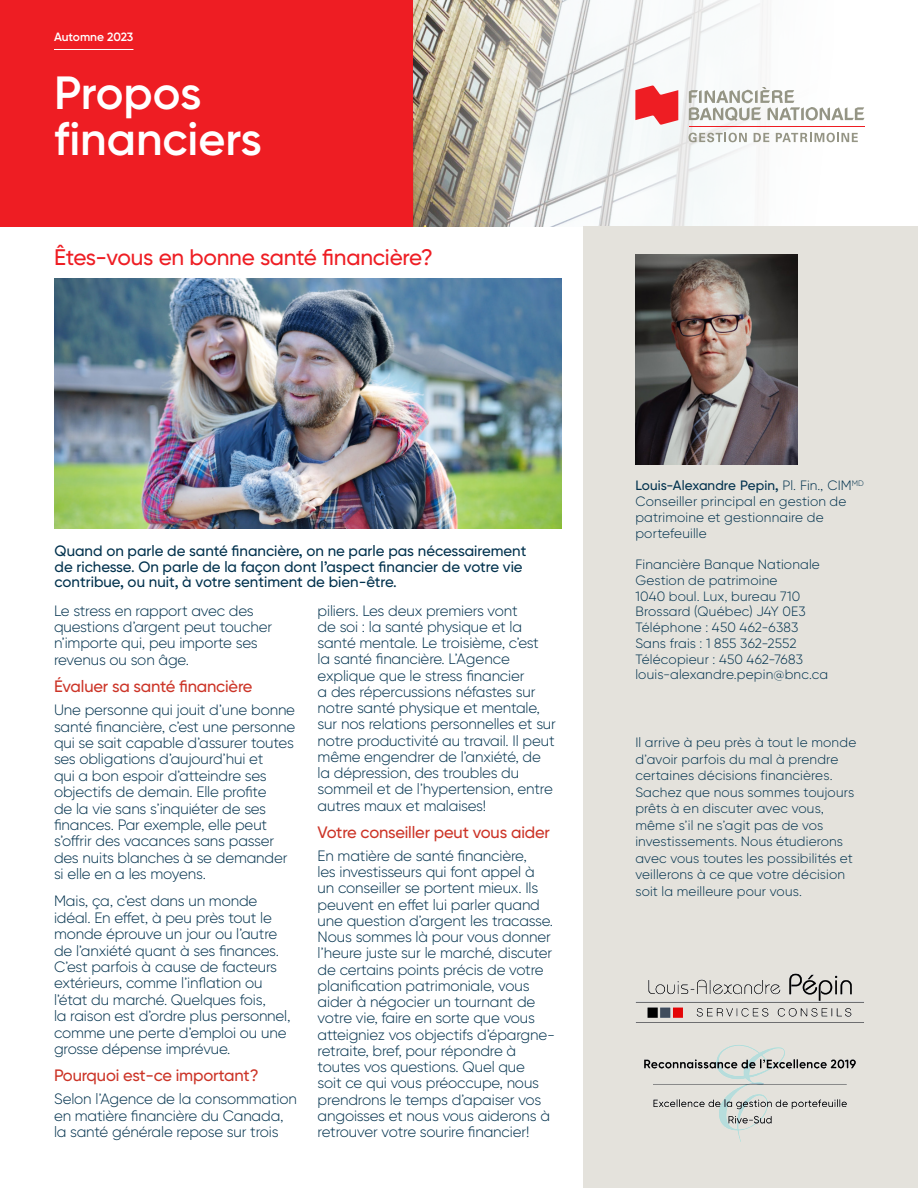
<style>
.page{position:relative;width:918px;height:1188px;background:#fff}
.page>*{position:absolute;margin:0;border:0;box-sizing:border-box;transform-origin:0 0}
.t1{font:600 46.5px/46.5px "Gilroy BN";color:#fff}
.t2{font:500 22.5px "Gilroy BN";letter-spacing:-.01em;color:#ee1d23}
.t3{font:500 16.5px "Gilroy BN";letter-spacing:-.01em;color:#cc3427}
.t4{font:300 15px/16.2px "Gilroy BN";letter-spacing:-.01em;color:#00314d}
.t5{font:500 15px/15.8px "Gilroy BN";color:#00314d}
.FEU-_3__Title_1{font:300 13.5px/16.5px "Gilroy BN";letter-spacing:.01em;color:#00314d}
.FEU-_3__Title_1-2{font:500 13.5px "Gilroy BN";letter-spacing:.005em;color:#00314d}
.t6{font:600 12px "Gilroy BN";letter-spacing:-.005em;color:#fff}
.s1{font-weight:300}
</style>
<div class="page">
<img style="left:55px;top:279px;width:507px;height:250px">
<div style="left:0;top:0;width:414px;height:226px;background:#ee1d23"></div>
<img style="left:414px;top:0;width:418px;height:226px">
<hr style="left:54px;top:49px;width:79px;height:1px;background:#fff">
<svg style="left:689px;top:87px;width:176px;height:34px"></svg>
<svg style="left:635px;top:86px;width:43px;height:39px"></svg>
<svg style="left:689px;top:133px;width:58px;height:9px"></svg>
<svg style="left:754px;top:133px;width:15px;height:9px"></svg>
<svg style="left:776px;top:133px;width:82px;height:9px"></svg>
<hr style="left:689px;top:126px;width:176px;height:1px;background:#ee1d23">
<div style="left:583px;top:226px;width:335px;height:962px;background:#e4e2dc"></div>
<img style="left:635px;top:255px;width:163px;height:210px">
<img style="left:635px;top:973px;width:229px;height:50px">
<img style="left:644px;top:1045px;width:212px;height:97px">
<p class="t6" style="left:54px;top:30px;width:81px">Automne 2023</p>
<p class="t1" style="left:54px;top:69px;width:210px">Propos financiers</p>
<p class="t2" style="left:54px;top:243px;width:380px">Êtes-vous en bonne santé financière?</p>
<p class="t5" style="left:55px;top:543px;width:473px">Quand on parle de santé financière, on ne parle pas nécessairement de richesse. On parle de la façon dont l’aspect financier de votre vie contribue, ou nuit, à votre sentiment de bien-être.</p>
<p class="t4" style="left:54px;top:602px;width:220px">Le stress en rapport avec des questions d’argent peut toucher n’importe qui, peu importe ses revenus ou son âge.</p>
<p class="t3" style="left:54px;top:676px;width:200px">Évaluer sa santé financière</p>
<p class="t4" style="left:54px;top:702px;width:243px">Une personne qui jouit d’une bonne santé financière, c’est une personne qui se sait capable d’assurer toutes ses obligations d’aujourd’hui et<br>qui a bon espoir d’atteindre ses objectifs de demain. Elle profite<br>de la vie sans s’inquiéter de ses finances. Par exemple, elle peut s’offrir des vacances sans passer des nuits blanches à se demander si elle en a les moyens.</p>
<p class="t4" style="left:54px;top:893px;width:238px">Mais, ça, c’est dans un monde idéal. En effet, à peu près tout le monde éprouve un jour ou l’autre de l’anxiété quant à ses finances.<br>C’est parfois à cause de facteurs extérieurs, comme l’inflation ou l’état du marché. Quelques fois,<br>la raison est d’ordre plus personnel, comme une perte d’emploi ou une grosse dépense imprévue.</p>
<p class="t3" style="left:54px;top:1065px;width:206px">Pourquoi est-ce important?</p>
<p class="t4" style="left:54px;top:1091px;width:244px">Selon l’Agence de la consommation en matière financière du Canada, la santé générale repose sur trois</p>
<p class="t4" style="left:318px;top:602px;width:240px">piliers. Les deux premiers vont<br>de soi : la santé physique et la santé mentale. Le troisième, c’est<br>la santé financière. L’Agence explique que le stress financier<br>a des répercussions néfastes sur notre santé physique et mentale, sur nos relations personnelles et sur notre productivité au travail. Il peut même engendrer de l’anxiété, de la dépression, des troubles du sommeil et de l’hypertension, entre autres maux et malaises!</p>
<p class="t3" style="left:318px;top:822px;width:234px">Votre conseiller peut vous aider</p>
<p class="t4" style="left:318px;top:847px;width:239px">En matière de santé financière,<br>les investisseurs qui font appel à un conseiller se portent mieux. Ils peuvent en effet lui parler quand une question d’argent les tracasse.<br>Nous sommes là pour vous donner l’heure juste sur le marché, discuter de certains points précis de votre planification patrimoniale, vous aider à négocier un tournant de votre vie, faire en sorte que vous atteigniez vos objectifs d’épargne&shy;retraite, bref, pour répondre à toutes vos questions. Quel que<br>soit ce qui vous préoccupe, nous prendrons le temps d’apaiser vos angoisses et nous vous aiderons à retrouver votre sourire financier!</p>
<p class="FEU-_3__Title_1-2" style="left:635px;top:477px;width:230px">Louis-Alexandre Pepin, <span class="s1">Pl. Fin., CIM</span><sup>MD</sup></p>
<p class="FEU-_3__Title_1" style="left:635px;top:493px;width:213px;line-height:15.8px">Conseiller principal en gestion de patrimoine et gestionnaire de portefeuille</p>
<p class="FEU-_3__Title_1" style="left:635px;top:556px;width:186px">Financière Banque Nationale</p>
<p class="FEU-_3__Title_1" style="left:635px;top:572px;width:144px">Gestion de patrimoine</p>
<p class="FEU-_3__Title_1" style="left:635px;top:588px;width:166px">1040 boul. Lux, bureau 710</p>
<p class="FEU-_3__Title_1" style="left:635px;top:603px;width:172px">Brossard (Québec) J4Y 0E3</p>
<p class="FEU-_3__Title_1" style="left:635px;top:619px;width:165px">Téléphone : 450 462-6383</p>
<p class="FEU-_3__Title_1" style="left:635px;top:635px;width:163px">Sans frais : 1 855 362-2552</p>
<p class="FEU-_3__Title_1" style="left:635px;top:651px;width:169px">Télécopieur : 450 462-7683</p>
<p class="FEU-_3__Title_1" style="left:635px;top:666px;width:194px">louis-alexandre.pepin@bnc.ca</p>
<p class="FEU-_3__Title_1" style="left:635px;top:734px;width:222px">Il arrive à peu près à tout le monde d’avoir parfois du mal à prendre certaines décisions financières.<br>Sachez que nous sommes toujours prêts à en discuter avec vous, même s’il ne s’agit pas de vos investissements. Nous étudierons avec vous toutes les possibilités et veillerons à ce que votre décision soit la meilleure pour vous.</p>
</div>
